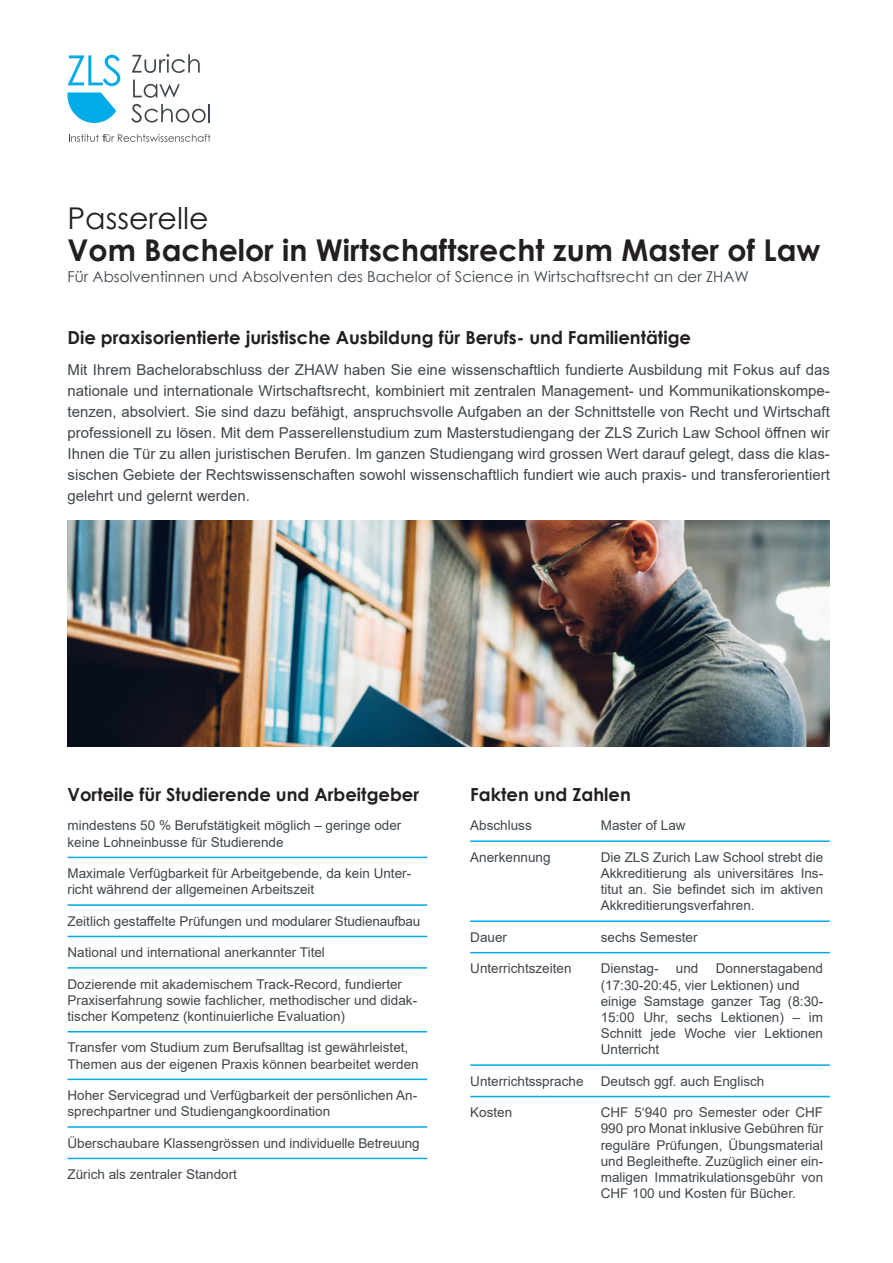
<style>
.page{position:relative;width:893px;height:1263px;background:#fff}
.page>*{position:absolute;margin:0;border:0;box-sizing:border-box;transform-origin:0 0}
.t1{font:700 30px "Century Gothic";color:#231f20}
.t2{font:30px "Century Gothic";color:#231f20}
.t3{font:700 18px "Century Gothic";color:#231f20}
.t4{font:15px/21px "Arial";color:#3f464d;text-align:justify}
.t5{font:15px "Century Gothic";color:#3f464d}
.t6{font:13.5px/16.2px "Arial";color:#3f464d}
</style>
<div class="page">
<hr style="left:68px;top:857px;width:359px;height:1px;background:#00abe7">
<hr style="left:68px;top:904px;width:359px;height:2px;background:#00abe7">
<hr style="left:68px;top:936px;width:359px;height:1px;background:#00abe7">
<hr style="left:68px;top:967px;width:359px;height:2px;background:#00abe7">
<hr style="left:68px;top:1031px;width:359px;height:1px;background:#00abe7">
<hr style="left:68px;top:1078px;width:359px;height:2px;background:#00abe7">
<hr style="left:68px;top:1126px;width:359px;height:2px;background:#00abe7">
<hr style="left:68px;top:1158px;width:359px;height:1px;background:#00abe7">
<hr style="left:470px;top:920px;width:131px;height:2px;background:#00abe7">
<hr style="left:601px;top:920px;width:229px;height:2px;background:#00abe7">
<hr style="left:470px;top:952px;width:131px;height:1px;background:#00abe7">
<hr style="left:601px;top:952px;width:229px;height:1px;background:#00abe7">
<hr style="left:470px;top:1064px;width:131px;height:2px;background:#00abe7">
<hr style="left:601px;top:1064px;width:229px;height:2px;background:#00abe7">
<hr style="left:470px;top:840px;width:131px;height:2px;background:#00abe7">
<hr style="left:601px;top:840px;width:229px;height:2px;background:#00abe7">
<hr style="left:601px;top:1096px;width:229px;height:1px;background:#00abe7">
<hr style="left:470px;top:1096px;width:131px;height:1px;background:#00abe7">
<svg style="left:68px;top:92px;width:48px;height:31px"></svg>
<svg style="left:132px;top:54px;width:68px;height:19px"></svg>
<svg style="left:133px;top:80px;width:47px;height:18px"></svg>
<svg style="left:131px;top:104px;width:79px;height:19px"></svg>
<svg style="left:69px;top:134px;width:141px;height:8px"></svg>
<svg style="left:68px;top:55px;width:52px;height:31px"></svg>
<img style="left:68px;top:521px;width:762px;height:225px">
<p class="t2" style="left:68px;top:197px;width:143px">Passerelle</p>
<p class="t1" style="left:68px;top:228px;width:754px">Vom Bachelor in Wirtschaftsrecht zum Master of Law</p>
<p class="t5" style="left:68px;top:267px;width:683px">Für Absolventinnen und Absolventen des Bachelor of Science in Wirtschaftsrecht an der ZHAW</p>
<p class="t3" style="left:68px;top:324px;width:625px">Die praxisorientierte juristische Ausbildung für Berufs- und Familientätige</p>
<p class="t4" style="left:68px;top:359px;width:764px">Mit Ihrem Bachelorabschluss der ZHAW haben Sie eine wissenschaftlich fundierte Ausbildung mit Fokus auf das nationale und internationale Wirtschaftsrecht, kombiniert mit zentralen Management- und Kommunikationskompe&shy;tenzen, absolviert. Sie sind dazu befähigt, anspruchsvolle Aufgaben an der Schnittstelle von Recht und Wirtschaft professionell zu lösen. Mit dem Passerellenstudium zum Masterstudiengang der ZLS Zurich Law School öffnen wir Ihnen die Tür zu allen juristischen Berufen. Im ganzen Studiengang wird grossen Wert darauf gelegt, dass die klas&shy;sischen Gebiete der Rechtswissenschaften sowohl wissenschaftlich fundiert wie auch praxis- und transferorientiert gelehrt und gelernt werden.</p>
<p class="t3" style="left:68px;top:780px;width:353px">Vorteile für Studierende und Arbeitgeber</p>
<p class="t3" style="left:470px;top:780px;width:162px">Fakten und Zahlen</p>
<p class="t6" style="left:68px;top:817px;width:335px">mindestens 50 % Berufstätigkeit möglich – geringe oder keine Lohneinbusse für Studierende</p>
<p class="t6" style="left:68px;top:865px;width:345px">Maximale Verfügbarkeit für Arbeitgebende, da kein Unter&shy;richt während der allgemeinen Arbeitszeit</p>
<p class="t6" style="left:68px;top:913px;width:354px">Zeitlich gestaffelte Prüfungen und modularer Studienaufbau</p>
<p class="t6" style="left:68px;top:944px;width:259px">National und international anerkannter Titel</p>
<p class="t6" style="left:68px;top:975px;width:351px">Dozierende mit akademischem Track-Record, fundierter<br>Praxiserfahrung sowie fachlicher, methodischer und didak&shy;tischer Kompetenz (kontinuierliche Evaluation)</p>
<p class="t6" style="left:68px;top:1039px;width:342px">Transfer vom Studium zum Berufsalltag ist gewährleistet,</p>
<p class="t6" style="left:68px;top:1056px;width:353px">Themen aus der eigenen Praxis können bearbeitet werden</p>
<p class="t6" style="left:68px;top:1087px;width:351px">Hoher Servicegrad und Verfügbarkeit der persönlichen An&shy;sprechpartner und Studiengangkoordination</p>
<p class="t6" style="left:68px;top:1135px;width:354px">Überschaubare Klassengrössen und individuelle Betreuung</p>
<p class="t6" style="left:68px;top:1166px;width:171px">Zürich als zentraler Standort</p>
<p class="t6" style="left:470px;top:817px;width:63px">Abschluss</p>
<p class="t6" style="left:601px;top:817px;width:86px">Master of Law</p>
<p class="t6" style="left:470px;top:849px;width:82px">Anerkennung</p>
<p class="t6" style="left:601px;top:849px;width:224px;text-align:justify">Die ZLS Zurich Law School strebt die Akkreditierung als universitäres Ins&shy;titut an. Sie befindet sich im aktiven Akkreditierungsverfahren.</p>
<p class="t6" style="left:470px;top:929px;width:38px">Dauer</p>
<p class="t6" style="left:601px;top:929px;width:98px">sechs Semester</p>
<p class="t6" style="left:470px;top:960px;width:103px">Unterrichtszeiten</p>
<p class="t6" style="left:601px;top:960px;width:59px">Dienstag-</p>
<p class="t6" style="left:676px;top:960px;width:24px">und</p>
<p class="t6" style="left:601px;top:960px;width:224px;text-indent:115px">Donnerstagabend (17:30-20:45, vier Lektionen) und</p>
<p class="t6" style="left:601px;top:993px;width:224px;text-align:justify">einige Samstage ganzer Tag (8:30- 15:00 Uhr, sechs Lektionen) – im Schnitt jede Woche vier Lektionen Unterricht</p>
<p class="t6" style="left:470px;top:1073px;width:115px">Unterrichtssprache</p>
<p class="t6" style="left:601px;top:1073px;width:165px">Deutsch ggf. auch Englisch</p>
<p class="t6" style="left:470px;top:1104px;width:44px">Kosten</p>
<p class="t6" style="left:601px;top:1104px;width:224px;text-align:justify">CHF 5‘940 pro Semester oder CHF 990 pro Monat inklusive Gebühren für reguläre Prüfungen, Übungsmaterial und Begleithefte. Zuzüglich einer ein&shy;maligen Immatrikulationsgebühr von CHF 100 und Kosten für Bücher.</p>
</div>
